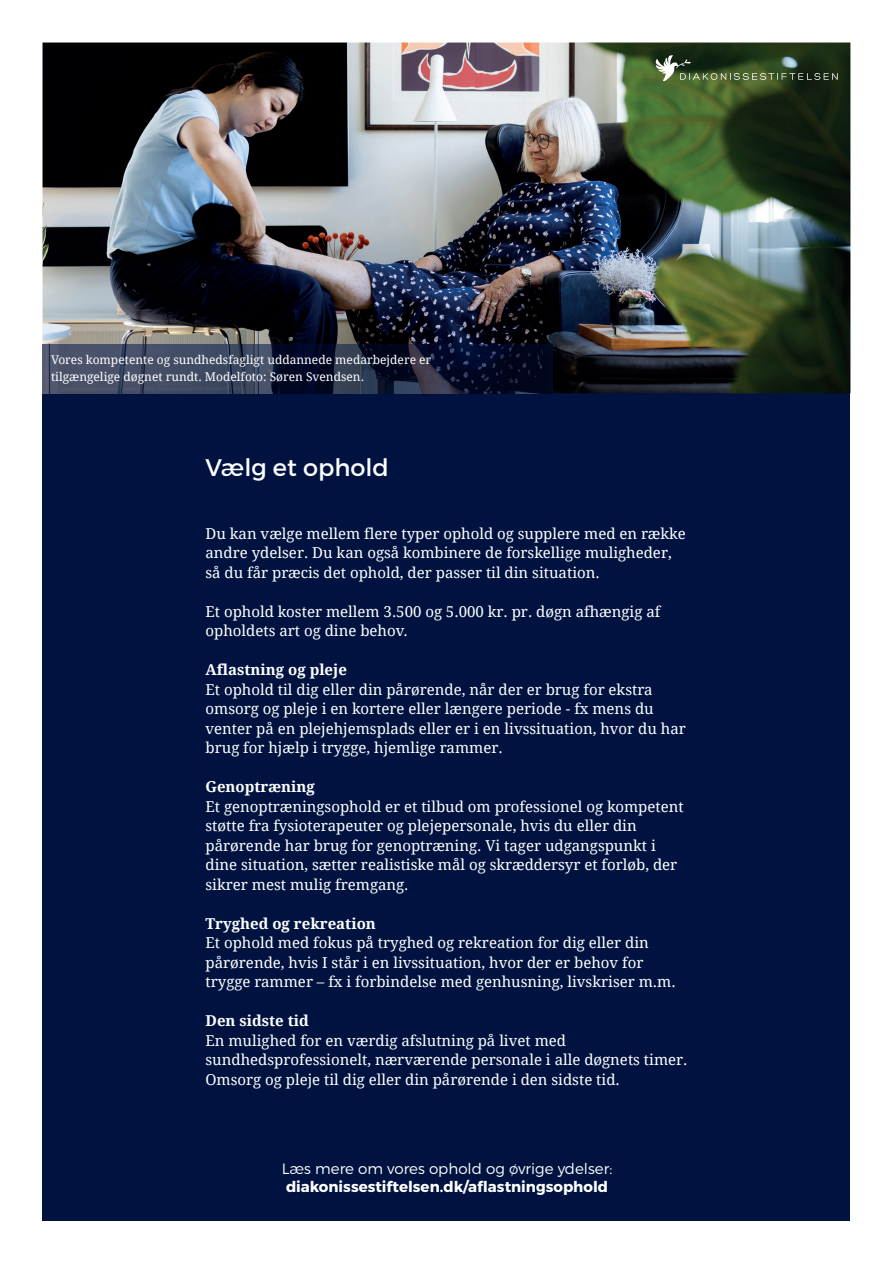
<style>
.page{position:relative;width:893px;height:1263px;background:#fff}
.page>*{position:absolute;margin:0;border:0;box-sizing:border-box;transform-origin:0 0}
.t1{font:24px "Montserrat";color:#fff}
.t2{font:15px/19.5px "Droid Serif";color:#fff}
.t3{font:700 15px "Droid Serif";color:#fff}
.t4{font:700 15px "Montserrat";color:#fff}
.t5{font:300 15px "Montserrat";color:#fff}
.t6{font:12px/16.5px "Droid Serif";color:#fff}
</style>
<div class="page">
<div style="left:43px;top:393px;width:807px;height:827px;background:#001340"></div>
<img style="left:43px;top:43px;width:807px;height:350px">
<img style="left:43px;top:345px;width:510px;height:48px">
<svg style="left:654px;top:55px;width:184px;height:26px;background:#405437"></svg>
<p class="t6" style="left:51px;top:352px;width:382px">Vores kompetente og sundhedsfagligt uddannede medarbejdere er tilgængelige døgnet rundt. Modelfoto: Søren Svendsen.</p>
<h1 class="t1" style="left:206px;top:453px;width:185px">Vælg et ophold</h1>
<p class="t2" style="left:206px;top:524px;width:482px">Du kan vælge mellem flere typer ophold og supplere med en række andre ydelser. Du kan også kombinere de forskellige muligheder, så du får præcis det ophold, der passer til din situation.</p>
<p class="t2" style="left:206px;top:602px;width:456px">Et ophold koster mellem 3.500 og 5.000 kr. pr. døgn afhængig af opholdets art og dine behov.</p>
<p class="t3" style="left:206px;top:661px;width:143px">Aflastning og pleje</p>
<p class="t2" style="left:206px;top:680px;width:482px">Et ophold til dig eller din pårørende, når der er brug for ekstra omsorg og pleje i en kortere eller længere periode - fx mens du venter på en plejehjemsplads eller er i en livssituation, hvor du har brug for hjælp i trygge, hjemlige rammer.</p>
<p class="t3" style="left:206px;top:778px;width:111px">Genoptræning</p>
<p class="t2" style="left:206px;top:797px;width:480px">Et genoptræningsophold er et tilbud om professionel og kompetent støtte fra fysioterapeuter og plejepersonale, hvis du eller din pårørende har brug for genoptræning. Vi tager udgangspunkt i dine situation, sætter realistiske mål og skræddersyr et forløb, der sikrer mest mulig fremgang.</p>
<p class="t3" style="left:206px;top:915px;width:172px">Tryghed og rekreation</p>
<p class="t2" style="left:206px;top:933px;width:472px">Et ophold med fokus på tryghed og rekreation for dig eller din pårørende, hvis I står i en livssituation, hvor der er behov for trygge rammer – fx i forbindelse med genhusning, livskriser m.m.</p>
<p class="t3" style="left:206px;top:1012px;width:105px">Den sidste tid</p>
<p class="t2" style="left:206px;top:1031px;width:484px">En mulighed for en værdig afslutning på livet med sundhedsprofessionelt, nærværende personale i alle døgnets timer.<br>Omsorg og pleje til dig eller din pårørende i den sidste tid.</p>
<p class="t5" style="left:282px;top:1159px;width:332px">Læs mere om vores ophold og øvrige ydelser:</p>
<p class="t4" style="left:286px;top:1177px;width:324px">diakonissestiftelsen.dk/aflastningsophold</p>
</div>
